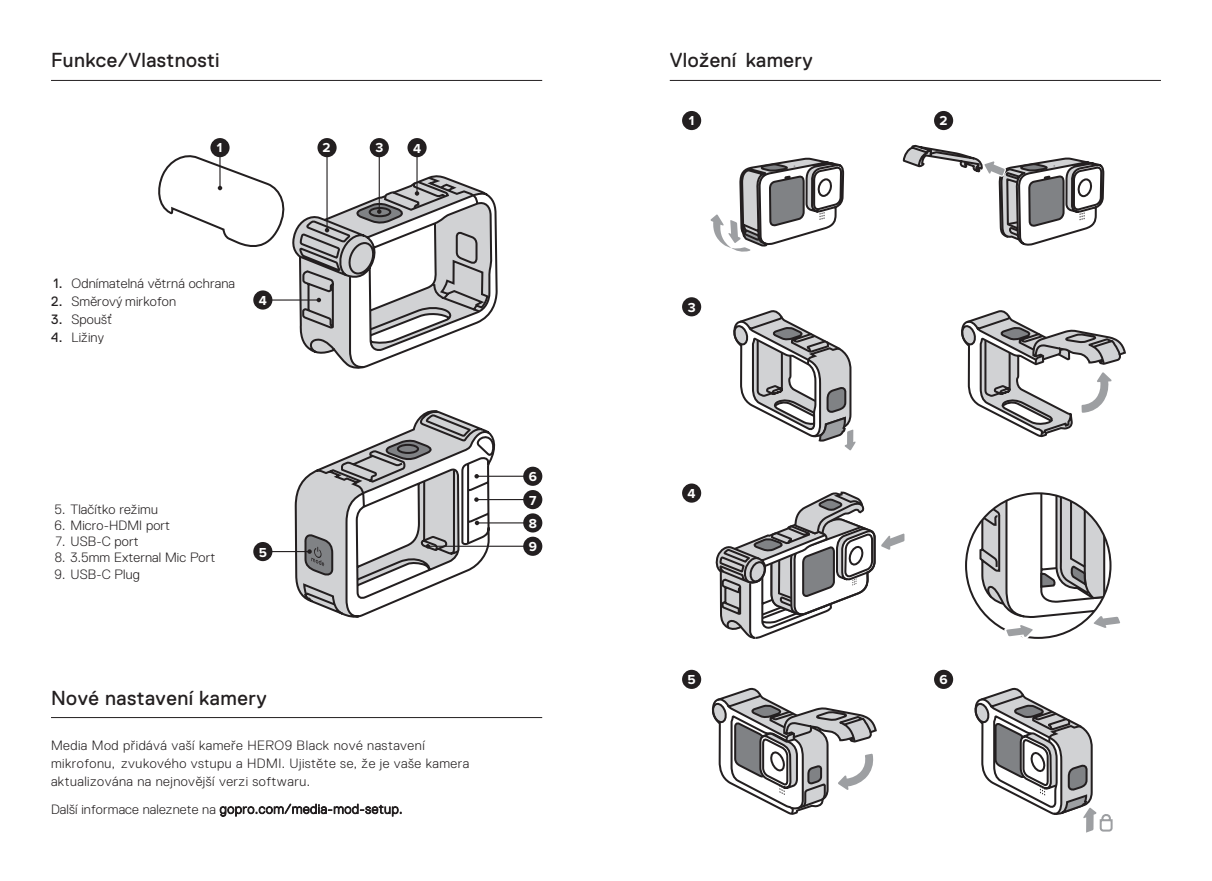
<style>
.page{position:relative;width:1212px;height:881px;background:#fff}
.page>*{position:absolute;margin:0;border:0;box-sizing:border-box;transform-origin:0 0}
.Page_Header_REPLICA{font:20.25px "Replica Pro";letter-spacing:.02em;color:#231f20}
.Paragraph_Style_2{font:300 13.5px/18px "Replica Pro";letter-spacing:.035em;color:#231f20}
.Paragraph_Style_2-2{font:300 13.5px "Replica Pro";letter-spacing:.01em;color:#231f20}
.t1{font:700 13.5px "Proxima Nova";color:#fff}
.s1{font-weight:400}
</style>
<div class="page">
<hr style="left:51px;top:80px;width:491px;height:1px;background:#231f20">
<hr style="left:51px;top:716px;width:491px;height:1px;background:#231f20">
<hr style="left:670px;top:80px;width:491px;height:1px;background:#231f20">
<svg style="left:974px;top:687px;width:139px;height:145px"></svg>
<svg style="left:711px;top:687px;width:166px;height:128px"></svg>
<hr style="left:266px;top:550px;width:44px;height:2px;background:#231f20">
<div style="left:253px;top:541px;width:19px;height:20px;background:#231f20;border-radius:50%"></div>
<hr style="left:477px;top:475px;width:53px;height:1px;background:#231f20">
<div style="left:523px;top:466px;width:19px;height:19px;background:#231f20;border-radius:50%"></div>
<hr style="left:476px;top:499px;width:54px;height:1px;background:#231f20">
<div style="left:523px;top:490px;width:19px;height:19px;background:#231f20;border-radius:50%"></div>
<hr style="left:477px;top:522px;width:53px;height:1px;background:#231f20">
<div style="left:523px;top:513px;width:19px;height:19px;background:#231f20;border-radius:50%"></div>
<hr style="left:428px;top:545px;width:102px;height:1px;background:#231f20">
<svg style="left:296px;top:410px;width:200px;height:207px"></svg>
<div style="left:523px;top:536px;width:19px;height:19px;background:#231f20;border-radius:50%"></div>
<div style="left:682px;top:111px;width:19px;height:19px;background:#231f20;border-radius:50%"></div>
<div style="left:682px;top:297px;width:19px;height:19px;background:#231f20;border-radius:50%"></div>
<div style="left:682px;top:483px;width:19px;height:19px;background:#231f20;border-radius:50%"></div>
<div style="left:682px;top:669px;width:19px;height:19px;background:#231f20;border-radius:50%"></div>
<div style="left:934px;top:669px;width:19px;height:19px;background:#231f20;border-radius:50%"></div>
<div style="left:934px;top:111px;width:19px;height:19px;background:#231f20;border-radius:50%"></div>
<svg style="left:710px;top:145px;width:416px;height:494px"></svg>
<div style="left:317px;top:138px;width:20px;height:19px;background:#231f20;border-radius:50%"></div>
<div style="left:370px;top:138px;width:19px;height:19px;background:#231f20;border-radius:50%"></div>
<div style="left:407px;top:138px;width:20px;height:19px;background:#231f20;border-radius:50%"></div>
<div style="left:210px;top:138px;width:20px;height:19px;background:#231f20;border-radius:50%"></div>
<svg style="left:158px;top:152px;width:340px;height:217px"></svg>
<p class="Page_Header_REPLICA" style="left:51px;top:49px;width:170px">Funkce/Vlastnosti</p>
<p class="t1" style="left:217px;top:138px;width:7px">1</p>
<p class="t1" style="left:323px;top:138px;width:10px">2</p>
<p class="t1" style="left:375px;top:138px;width:9px">3</p>
<p class="t1" style="left:413px;top:138px;width:10px">4</p>
<p class="Paragraph_Style_2-2" style="left:54px;top:275px;width:183px"><span class="s1">1.</span> Odnímatelná větrná ochrana</p>
<p class="Paragraph_Style_2-2" style="left:51px;top:293px;width:126px"><span class="s1">2.</span> Směrový mirkofon</p>
<p class="Paragraph_Style_2" style="left:51px;top:310px;width:62px"><span class="s1">3.</span> Spoušť</p>
<p class="Paragraph_Style_2" style="left:51px;top:328px;width:54px"><span class="s1">4.</span> Ližiny</p>
<p class="t1" style="left:259px;top:290px;width:10px">4</p>
<p class="Paragraph_Style_2-2" style="left:54px;top:501px;width:105px">5. Tlačítko režimu</p>
<p class="Paragraph_Style_2-2" style="left:55px;top:517px;width:117px">6. Micro-HDMI port</p>
<p class="Paragraph_Style_2" style="left:55px;top:532px;width:85px">7. USB-C port</p>
<p class="Paragraph_Style_2-2" style="left:55px;top:550px;width:162px">8. 3.5mm External Mic Port</p>
<p class="Paragraph_Style_2" style="left:55px;top:564px;width:87px">9. USB-C Plug</p>
<p class="t1" style="left:259px;top:542px;width:10px">5</p>
<p class="Page_Header_REPLICA" style="left:51px;top:686px;width:217px">Nové nastavení kamery</p>
<p class="Paragraph_Style_2" style="left:51px;top:736px;width:420px">Media Mod přidává vaší kameře HERO9 Black nové nastavení mikrofonu, zvukového vstupu a HDMI. Ujistěte se, že je vaše kamera aktualizována na nejnovější verzi softwaru.</p>
<p class="Paragraph_Style_2-2" style="left:51px;top:801px;width:353px">Další informace naleznete na gopro.com/media-mod-setup.</p>
<p class="t1" style="left:529px;top:466px;width:10px">6</p>
<p class="t1" style="left:529px;top:490px;width:9px">7</p>
<p class="t1" style="left:529px;top:513px;width:10px">8</p>
<p class="t1" style="left:529px;top:536px;width:10px">9</p>
<p class="Page_Header_REPLICA" style="left:670px;top:49px;width:144px">Vložení kamery</p>
<p class="t1" style="left:689px;top:111px;width:7px">1</p>
<p class="t1" style="left:688px;top:297px;width:9px">3</p>
<p class="t1" style="left:688px;top:483px;width:10px">4</p>
<p class="t1" style="left:939px;top:111px;width:10px">2</p>
<p class="t1" style="left:687px;top:669px;width:10px">5</p>
<p class="t1" style="left:939px;top:669px;width:10px">6</p>
</div>
